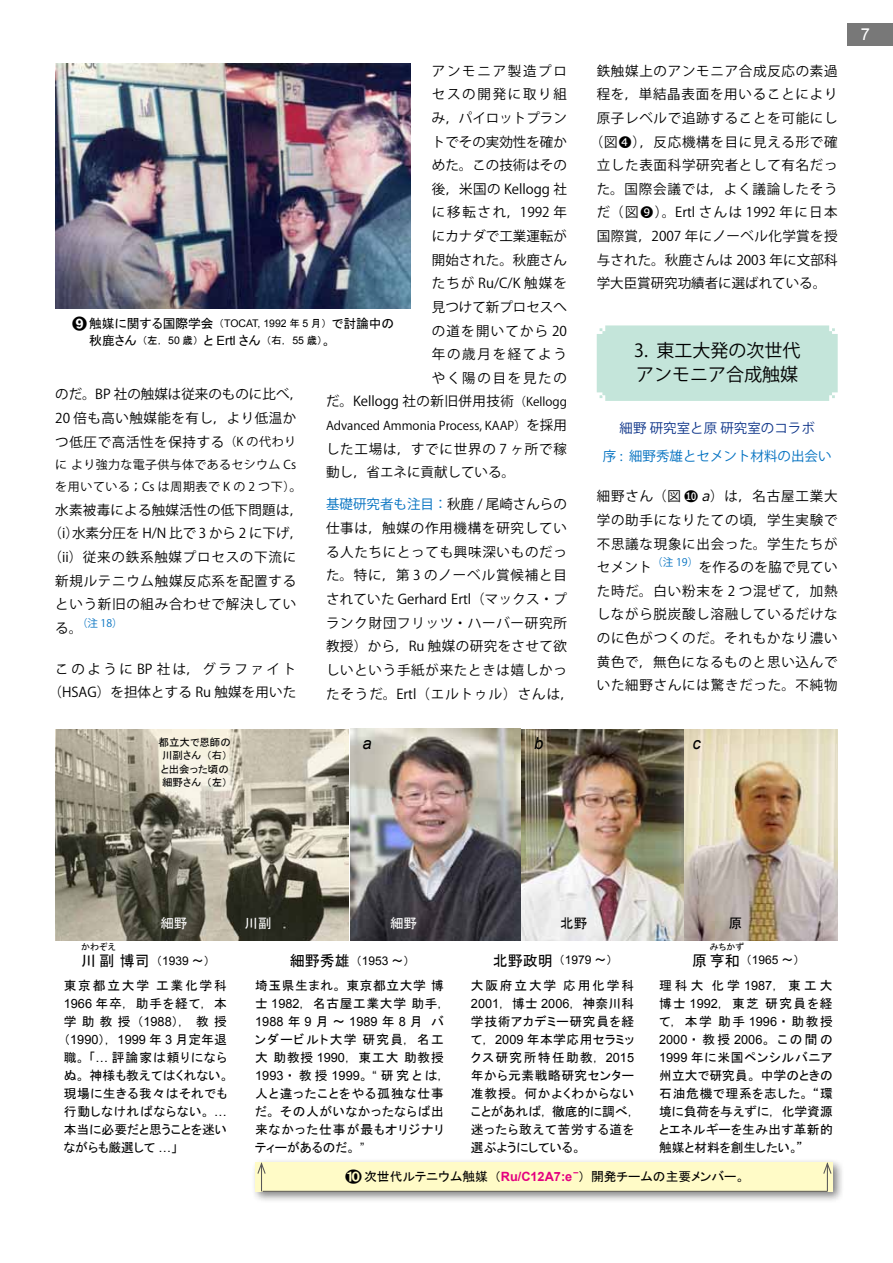
<style>
.page{position:relative;width:893px;height:1263px;background:#fff}
.page>*{position:absolute;margin:0;border:0;box-sizing:border-box;transform-origin:0 0}
.t1{font:18px/24px "Koz Go Pro";color:#000}
.t2{font:italic 16.5px "Arial";color:#000}
.t3{font:16.5px "Arial";color:#fff}
.t4{font:15px "MS P Gothic";color:#000}
.t5{font:13.5px/23.7px "Koz Go Pro";letter-spacing:.055em;color:#000;text-align:center}
.t6{font:13.5px/23.7px "Koz Go Pro";color:#000;text-align:right}
.t7{font:13.5px/23.7px "Koz Go Pro";letter-spacing:.035em;color:#000}
.t8{font:13.5px/23.7px "Koz Go Pro";letter-spacing:.01em;color:#000;text-align:center}
.t9{font:13.5px "Koz Go Pro";color:#0070c0}
.t10{font:13.5px "Koz Go Pro";color:#0c3388}
.t11{font:13.5px "MS Gothic";color:#fff}
.t12{font:13.5px "MS Gothic";color:#000}
.t13{font:12.75px/18px "MS P Gothic";letter-spacing:.05em;color:#000;text-align:justify}
.t14{font:12.75px "Arial";color:#000}
.t15{font:12.75px "MS P Gothic";color:#000}
.t16{font:12.75px/18px "MS P Gothic";letter-spacing:.1em;color:#000}
.t17{font:12.75px "MS P Gothic";letter-spacing:.14em;color:#000}
.t18{font:12px/21.8px "Koz Go Pro";letter-spacing:.025em;color:#000}
.t19{font:12px "Koz Go Pro";color:#000}
.t20{font:12px "Arial";color:#000}
.t21{font:10.5px/13.5px "MS P Gothic";color:#000}
.t22{font:10.5px "Koz Go Pro";color:#0070c0}
.t23{font:9px "MS P Gothic";color:#000}
.t24{font:700 9px "Arial";color:#e4007f;scale:2 1}
.s1{font-size:12px}
.s2{font-size:13.5px}
.s3{color:#0070c0}
.s4{font-size:15px}
.s5{font-size:10.5px}
.s6{font-family:"Arial";font-size:10.5px}
.s7{font-size:12.75px}
.s8{font-family:"Arial"}
.s9{font-family:"Arial";font-size:12.75px}
.s10{font-size:13.5px;color:#000}
.s11{font-family:"Meiryo UI"}
.s12{font-family:"Meiryo UI";font-style:italic}
.s13{font-family:"MS P Gothic";font-size:15px}
.s14{font-family:"MS P Gothic"}
.s15{font-family:"Arial";font-size:12px}
.s16{font-family:"MS Gothic";font-size:15px}
.s17{font-family:"Arial";font-weight:700;color:#e4007f}
</style>
<div class="page">
<div style="left:597px;top:325px;width:241px;height:76px;background:#c4e5da"></div>
<div style="left:847px;top:23px;width:46px;height:23px;background:#787878"></div>
<img style="left:56px;top:729px;width:293px;height:212px">
<img style="left:351px;top:729px;width:487px;height:212px">
<div style="left:251px;top:1158px;width:594px;height:46px;background:#000;opacity:.5"></div>
<div style="left:255px;top:1162px;width:578px;height:29px;background:#fffbc7"></div>
<svg style="left:257px;top:1160px;width:9px;height:31px"></svg>
<svg style="left:822px;top:1160px;width:10px;height:31px"></svg>
<hr style="left:263px;top:1191px;width:564px;height:1px;background:#595757">
<img style="left:56px;top:64px;width:355px;height:244px">
<p class="t6" style="left:326px;top:59px;width:242px">アンモニア製造プロ<br>セスの開発に取り組<br>み，パイロットプラン<br>トでその実効性を確か<br>めた。この技術はその<br>後，米国の Kellogg 社<br>に移転され，1992 年<br>にカナダで工業運転が<br>開始された。秋鹿さん<br>たちが Ru/C/K 触媒を<br>見つけて新プロセスへ<br>の道を開いてから 20<br>年の歳月を経てよう<br>やく陽の目を見たの<br>だ。Kellogg 社の新旧併用技術<span class="s1">（Kellogg</span></p>
<p class="t19" style="left:326px;top:417px;width:242px">Advanced Ammonia Process, KAAP）<span class="s2">を採用</span></p>
<p class="t5" style="left:326px;top:437px;width:242px;text-align:left">した工場は，すでに世界の 7 ヶ所で稼動し，省エネに貢献している。</p>
<p class="t5" style="left:326px;top:493px;width:249px;text-align:left"><span class="s3">基礎研究者も注目：</span> 秋鹿 / 尾崎さんらの仕事は，触媒の作用機構を研究している人たちにとっても興味深いものだった。特に，第 3 のノーベル賞候補と目されていた Gerhard Ertl（マックス・プランク財団フリッツ・ハーバー研究所教授）から，Ru 触媒の研究をさせて欲しいという手紙が来たときは嬉しかったそうだ。Ertl（エルトゥル）さんは，</p>
<p class="t15" style="left:72px;top:317px;width:324px"><span class="s4">➒</span>触媒に関する国際学会<span class="s5">（</span><span class="s6">TOCAT, 1992</span> <span class="s5">年</span> <span class="s6">5</span> <span class="s5">月）</span>で討論中の</p>
<p class="t21" style="left:89px;top:333px;width:243px"><span class="s7">秋鹿さん</span>（左， <span class="s8">50</span> 歳）<span class="s7">と</span> <span class="s9">Ertl</span> <span class="s7">さん</span>（右， <span class="s8">55</span> 歳）<span class="s7">。</span></p>
<p class="t7" style="left:55px;top:383px;width:249px">のだ。BP 社の触媒は従来のものに比べ，<br>20 倍も高い触媒能を有し，より低温かつ低圧で高活性を保持する<span class="s1">（K の代わり</span></p>
<p class="t18" style="left:55px;top:454px;width:249px">に より強力な電子供与体であるセシウム Csを用いている；Cs は周期表で K の 2 つ下）<span class="s2">。</span></p>
<p class="t5" style="left:49px;top:498px;width:256px">水素被毒による触媒活性の低下問題は，（i）水素分圧を H/N 比で 3 から 2 に下げ，（ii）従来の鉄系触媒プロセスの下流に新規ルテニウム触媒反応系を配置するという新旧の組み合わせで解決してい</p>
<p class="t22" style="left:55px;top:617px;width:69px"><span class="s10">る。</span>（注 18）</p>
<p class="t8" style="left:49px;top:657px;width:249px">このようにBP社は，グラファイト（HSAG）を担体とする Ru 触媒を用いた</p>
<p class="t5" style="left:590px;top:59px;width:249px">鉄触媒上のアンモニア合成反応の素過程を，単結晶表面を用いることにより原子レベルで追跡することを可能にし（図<span class="s11">➍</span>），反応機構を目に見える形で確立した表面科学研究者として有名だった。国際会議では，よく議論したそうだ（図<span class="s11">➒</span>）。Ertl さんは 1992 年に日本国際賞，2007 年にノーベル化学賞を授与された。秋鹿さんは 2003 年に文部科学大臣賞研究功績者に選ばれている。</p>
<h1 class="t1" style="left:634px;top:338px;width:168px">3. 東工大発の次世代アンモニア合成触媒</h1>
<p class="t10" style="left:620px;top:419px;width:197px">細野 研究室と原 研究室のコラボ</p>
<p class="t9" style="left:603px;top:447px;width:230px">序 : 細野秀雄とセメント材料の出会い</p>
<p class="t5" style="left:597px;top:485px;width:242px;text-align:justify">細野さん（図 <span class="s11">➓</span> <span class="s12">a</span>）は，名古屋工業大学の助手になりたての頃，学生実験で不思議な現象に出会った。学生たちがセメント<sup>（注</sup> <sup>19）</sup>を作るのを脇で見ていた時だ。白い粉末を 2 つ混ぜて，加熱しながら脱炭酸し溶融しているだけなのに色がつくのだ。それもかなり濃い黄色で，無色になるものと思い込んでいた細野さんには驚きだった。不純物</p>
<p class="t21" style="left:159px;top:735px;width:74px">都立大で恩師の川副さん（右）と出会った頃の細野さん（左）</p>
<p class="t2" style="left:362px;top:732px;width:11px">a</p>
<p class="t2" style="left:534px;top:732px;width:11px">b</p>
<p class="t2" style="left:693px;top:732px;width:10px">c</p>
<p class="t3" style="left:861px;top:23px;width:11px">7</p>
<p class="t11" style="left:160px;top:916px;width:28px">細野</p>
<p class="t11" style="left:244px;top:916px;width:28px">川副</p>
<p class="t11" style="left:390px;top:916px;width:28px">細野</p>
<p class="t12" style="left:560px;top:916px;width:28px">北野</p>
<p class="t23" style="left:81px;top:942px;width:36px">かわぞえ</p>
<p class="t20" style="left:100px;top:953px;width:112px"><span class="s13">副博司</span><span class="s14">（</span>1939 <span class="s14">～）</span></p>
<p class="t13" style="left:64px;top:977px;width:165px">東京都立大学 工業化学科<span class="s8">1966</span> 年卒，助手を経て，本学助教授（<span class="s8">1988</span>）， 教授</p>
<p class="t14" style="left:64px;top:1031px;width:165px"><span class="s14">（</span>1990<span class="s14">），</span> 1999 <span class="s14">年</span> 3 <span class="s14">月定年退</span></p>
<p class="t13" style="left:64px;top:1049px;width:167px;text-align:left">職。「<span class="s8">…</span> 評論家は頼りにならぬ。神様も教えてはくれない。現場に生きる我々はそれでも行動しなければならない。 <span class="s8">…</span>本当に必要だと思うことを迷いながらも厳選して <span class="s8">…</span>」</p>
<p class="t4" style="left:81px;top:953px;width:16px">川</p>
<p class="t4" style="left:290px;top:953px;width:121px">細野秀雄<span class="s1">（</span><span class="s15">1953</span> <span class="s1">～）</span></p>
<p class="t13" style="left:255px;top:977px;width:192px">埼玉県生まれ。東京都立大学博士 <span class="s8">1982</span>，名古屋工業大学助手，</p>
<p class="t14" style="left:255px;top:1013px;width:190px">1988<span class="s14">年</span>9<span class="s14">月～</span>1989<span class="s14">年</span>8<span class="s14">月 バ</span></p>
<p class="t16" style="left:255px;top:1031px;width:190px">ンダービルト大学研究員，名工大助教授 <span class="s8">1990</span>，東工大助教授</p>
<p class="t14" style="left:255px;top:1067px;width:192px">1993<span class="s14">・教授</span>1999<span class="s14">。</span>“<span class="s14">研究とは，</span></p>
<p class="t13" style="left:255px;top:1085px;width:190px">人と違ったことをやる孤独な仕事だ。その人がいなかったならば出来なかった仕事が最もオリジナリティーがあるのだ。 <span class="s8">”</span></p>
<p class="t4" style="left:493px;top:953px;width:121px">北野政明<span class="s1">（</span><span class="s15">1979</span> <span class="s1">～）</span></p>
<p class="t17" style="left:471px;top:979px;width:165px">大阪府立大学 応用化学科</p>
<p class="t14" style="left:471px;top:995px;width:165px">2001<span class="s14">，博士</span> 2006<span class="s14">，神奈川科</span></p>
<p class="t13" style="left:471px;top:1012px;width:167px;text-align:left">学技術アカデミー研究員を経て， <span class="s8">2009</span> 年本学応用セラミックス研究所特任助教， <span class="s8">2015</span>年から元素戦略研究センター准教授。何かよくわからないことがあれば，徹底的に調べ，迷ったら敢えて苦労する道を選ぶようにしている。</p>
<p class="t12" style="left:729px;top:916px;width:15px">原</p>
<p class="t23" style="left:710px;top:942px;width:36px">みちかず</p>
<p class="t20" style="left:725px;top:952px;width:76px"><span class="s13">和</span><span class="s14">（</span>1965 <span class="s14">～）</span></p>
<p class="t13" style="left:659px;top:976px;width:175px">理科大 化学<span class="s8">1987</span>，東工大博士 <span class="s8">1992</span>，東芝研究員を経て，本学助手 <span class="s8">1996</span> ・助教授</p>
<p class="t14" style="left:659px;top:1031px;width:175px">2000<span class="s14">・教授</span> 2006<span class="s14">。この間の</span></p>
<p class="t13" style="left:659px;top:1048px;width:175px"><span class="s8">1999</span> 年に米国ペンシルバニア州立大で研究員。中学のときの石油危機で理系を志した。 “環境に負荷を与えずに，化学資源とエネルギーを生み出す革新的触媒と材料を創生したい。”</p>
<p class="t4" style="left:692px;top:953px;width:34px">原亨</p>
<p class="t15" style="left:345px;top:1170px;width:229px"><span class="s16">➓</span>次世代ルテニウム触媒（<span class="s17">Ru/C12A7:e</span></p>
<p class="t24" style="left:572px;top:1166px;width:4px">-</p>
<p class="t15" style="left:578px;top:1170px;width:168px">）開発チームの主要メンバー。</p>
</div>
